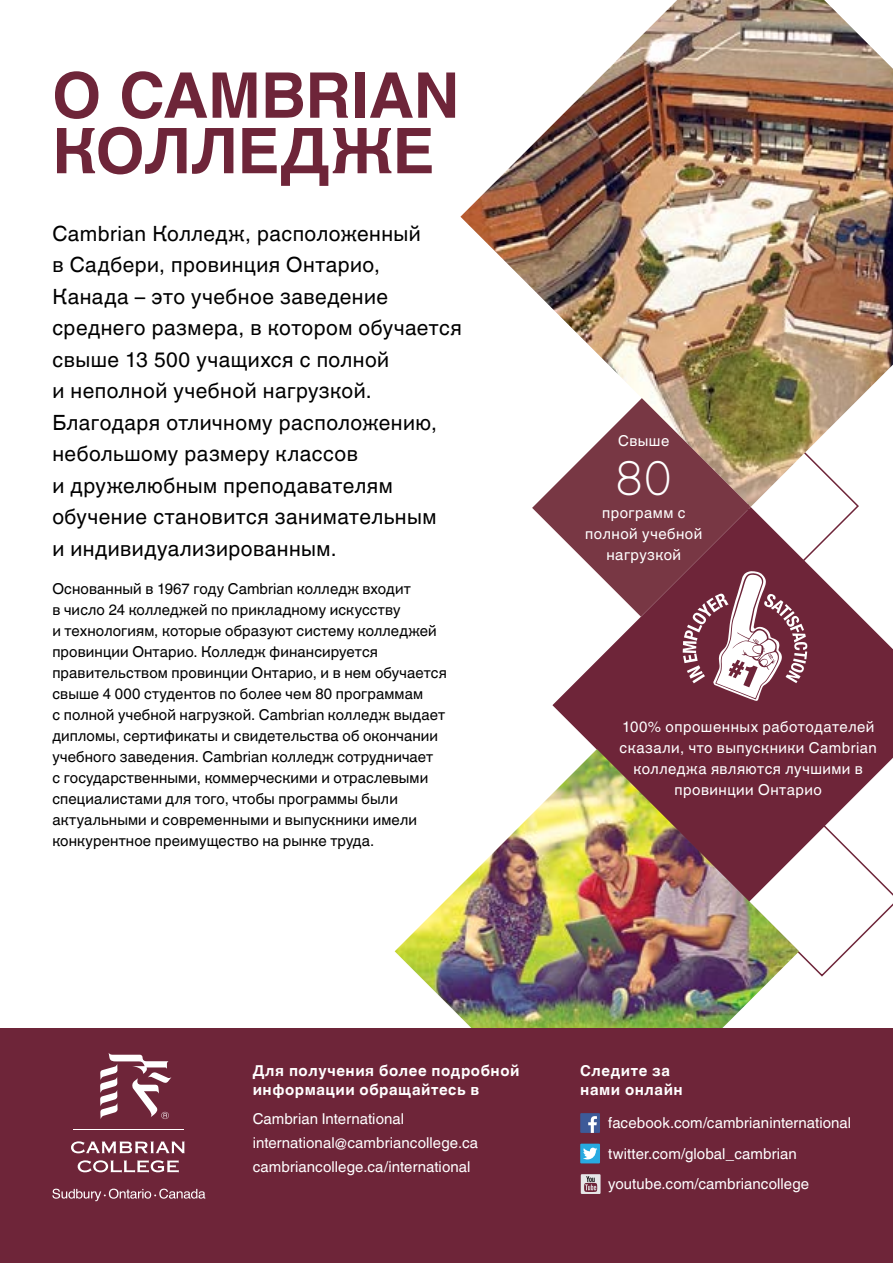
<style>
.page{position:relative;width:893px;height:1263px;background:#fff}
.page>*{position:absolute;margin:0;border:0;box-sizing:border-box;transform-origin:0 0}
.t1{font:700 63px/55.5px "Helvetica World";color:#6e2539}
.t2{font:300 45px "Bambino New";color:#fff}
.t3{font:21px/31.5px "Helvetica World";letter-spacing:.025em;color:#000}
.t4{font:15px/21px "Helvetica World";letter-spacing:.005em;color:#000}
.t5{font:15px/24px "Helvetica World";letter-spacing:.01em;color:#fff}
.t6{font:15px/21px "Helvetica World";letter-spacing:.03em;color:#fff;text-align:center}
.t7{font:700 15px/19.5px "Helvetica World";letter-spacing:.035em;color:#fff}
.t8{font:15px/21px "Helvetica World";letter-spacing:.035em;color:#fff;text-align:center}
</style>
<div class="page">
<svg style="left:799px;top:903px;width:94px;height:74px"></svg>
<svg style="left:552px;top:565px;width:341px;height:331px;fill:#6e2539"></svg>
<svg style="left:751px;top:507px;width:107px;height:58px"></svg>
<img style="left:460px;top:0;width:433px;height:507px">
<img style="left:395px;top:749px;width:404px;height:279px">
<div style="left:0;top:1028px;width:893px;height:235px;background:#6e2539"></div>
<svg style="left:71px;top:1141px;width:114px;height:12px"></svg>
<svg style="left:78px;top:1160px;width:101px;height:12px"></svg>
<hr style="left:73px;top:1130px;width:110px;height:1px;background:#fff">
<svg style="left:100px;top:1053px;width:71px;height:66px"></svg>
<svg style="left:52px;top:1188px;width:153px;height:13px"></svg>
<div style="left:580px;top:1144px;width:20px;height:19px;background:#27aae1"></div>
<svg style="left:583px;top:1148px;width:14px;height:11px"></svg>
<div style="left:580px;top:1113px;width:20px;height:20px;background:#3d5a98"></div>
<svg style="left:588px;top:1116px;width:9px;height:17px"></svg>
<div style="left:581px;top:1174px;width:20px;height:20px;background:#e6e7e8"></div>
<svg style="left:584px;top:1176px;width:13px;height:16px"></svg>
<svg style="left:683px;top:571px;width:124px;height:130px"></svg>
<svg style="left:532px;top:398px;width:219px;height:219px;fill:#783744"></svg>
<h1 class="t1" style="left:52px;top:68px;width:409px">О CAMBRIAN<br>КОЛЛЕДЖЕ</h1>
<p class="t3" style="left:52px;top:218px;width:411px">Cambrian Колледж, расположенный<br>в Садбери, провинция Онтарио,<br>Канада – это учебное заведение среднего размера, в котором обучается свыше 13 500 учащихся с полной<br>и неполной учебной нагрузкой.<br>Благодаря отличному расположению, небольшому размеру классов<br>и дружелюбным преподавателям обучение становится занимательным<br>и индивидуализированным.</p>
<p class="t4" style="left:52px;top:578px;width:396px">Основанный в 1967 году Cambrian колледж входит<br>в число 24 колледжей по прикладному искусству<br>и технологиям, которые образуют систему колледжей провинции Онтарио. Колледж финансируется правительством провинции Онтарио, и в нем обучается свыше 4 000 студентов по более чем 80 программам<br>с полной учебной нагрузкой. Cambrian колледж выдает дипломы, сертификаты и свидетельства об окончании учебного заведения. Cambrian колледж сотрудничает<br>с государственными, коммерческими и отраслевыми специалистами для того, чтобы программы были актуальными и современными и выпускники имели конкурентное преимущество на рынке труда.</p>
<p class="t5" style="left:618px;top:429px;width:53px">Свыше</p>
<h2 class="t2" style="left:615px;top:440px;width:58px">80</h2>
<p class="t8" style="left:585px;top:502px;width:119px">программ с полной учебной нагрузкой</p>
<p class="t6" style="left:620px;top:716px;width:259px">100% опрошенных работодателей сказали, что выпускники Cambrian колледжа являются лучшими в провинции Онтарио</p>
<p class="t7" style="left:253px;top:1061px;width:268px">Для получения более подробной информации обращайтесь в</p>
<p class="t5" style="left:253px;top:1107px;width:227px">Cambrian International international@cambriancollege.ca cambriancollege.ca/international</p>
<p class="t7" style="left:580px;top:1061px;width:104px">Следите за нами онлайн</p>
<p class="t5" style="left:608px;top:1111px;width:245px">facebook.com/cambrianinternational</p>
<p class="t5" style="left:608px;top:1138px;width:203px;line-height:30.5px">twitter.com/global_cambrian youtube.com/cambriancollege</p>
</div>
